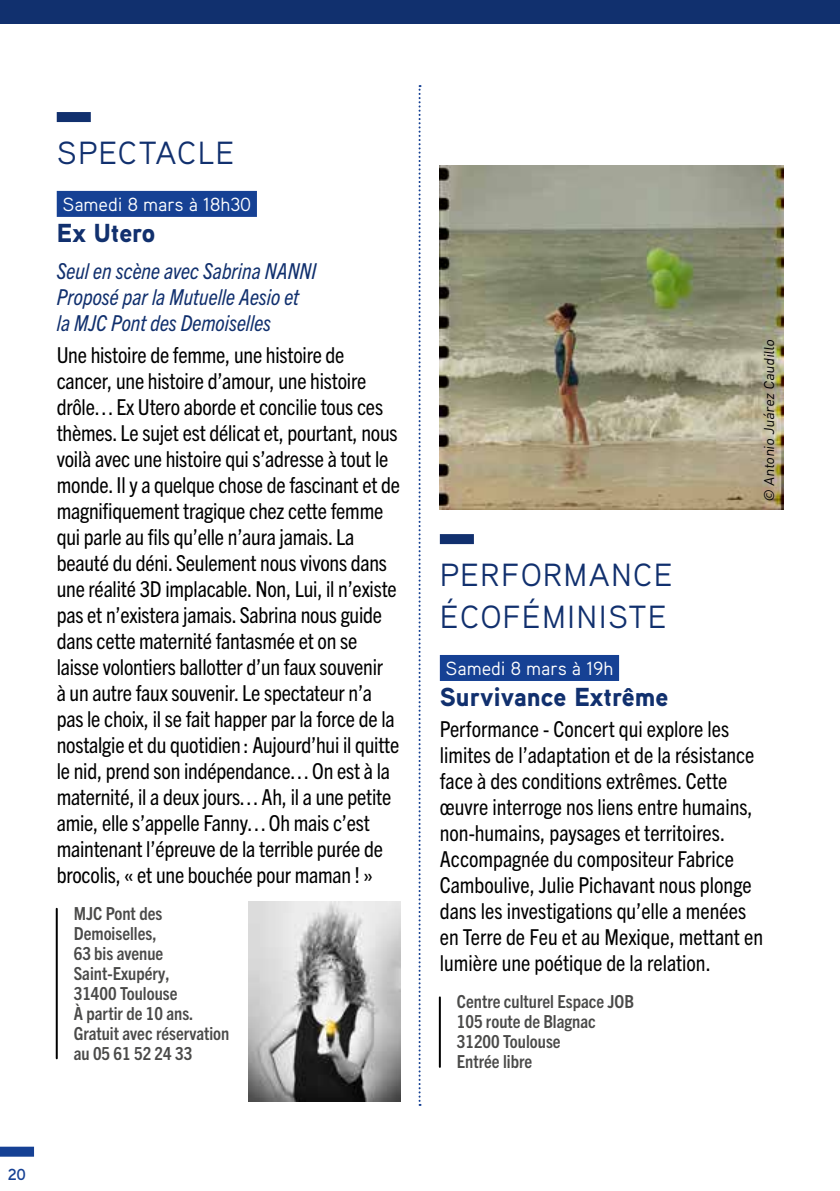
<style>
.page{position:relative;width:840px;height:1191px;background:#fff}
.page>*{position:absolute;margin:0;border:0;box-sizing:border-box;transform-origin:0 0}
.t1{font:32px/42px "Aaux Pro";letter-spacing:.04em;color:#11306e}
.t2{font:900 26px "Aaux Pro";color:#11306e}
.t3{font:condensed 22px/26px "Trade Gothic Next LT Pro";letter-spacing:-.01em;color:#000}
.t4{font:italic condensed 22px/26px "Trade Gothic Next LT Pro";color:#11306e}
.t5{font:19px "Aaux Pro";color:#fff}
.t6{font:700 condensed 18px/20px "Trade Gothic Next LT Pro";color:#4a4a49}
.t7{font:700 16px "Aaux Pro";color:#164194}
.t8{font:14px "DIN";color:#000}
</style>
<div class="page">
<div style="left:0;top:0;width:839px;height:24px;background:#11306e"></div>
<img style="left:248px;top:901px;width:152px;height:200px">
<svg style="left:418px;top:85px;width:2px;height:1021px"></svg>
<div style="left:57px;top:191px;width:200px;height:26px;background:#164194"></div>
<hr style="left:56px;top:908px;width:2px;height:150px;background:#000">
<div style="left:57px;top:112px;width:34px;height:10px;background:#11306e"></div>
<div style="left:439px;top:655px;width:179px;height:26px;background:#164194"></div>
<hr style="left:438px;top:997px;width:2px;height:70px;background:#000">
<div style="left:439px;top:534px;width:34px;height:10px;background:#11306e"></div>
<img style="left:439px;top:165px;width:343px;height:345px">
<div style="left:0;top:1146px;width:34px;height:10px;background:#164194"></div>
<h1 class="t1" style="left:57px;top:131px;width:179px">SPECTACLE</h1>
<p class="t5" style="left:62px;top:192px;width:190px">Samedi 8 mars à 18h30</p>
<p class="t2" style="left:57px;top:216px;width:100px">Ex Utero</p>
<p class="t4" style="left:57px;top:256px;width:261px">Seul en scène avec Sabrina NANNI<br>Proposé par la Mutuelle Aesio et la MJC Pont des Demoiselles</p>
<p class="t3" style="left:57px;top:340px;width:344px">Une histoire de femme, une histoire de cancer, une histoire d’amour, une histoire drôle… Ex Utero aborde et concilie tous ces thèmes. Le sujet est délicat et, pourtant, nous voilà avec une histoire qui s’adresse à tout le monde. Il y a quelque chose de fascinant et de magnifiquement tragique chez cette femme qui parle au fils qu’elle n’aura jamais. La beauté du déni. Seulement nous vivons dans une réalité 3D implacable. Non, Lui, il n’existe pas et n’existera jamais. Sabrina nous guide dans cette maternité fantasmée et on se laisse volontiers ballotter d’un faux souvenir<br>à un autre faux souvenir. Le spectateur n’a pas le choix, il se fait happer par la force de la nostalgie et du quotidien : Aujourd’hui il quitte le nid, prend son indépendance… On est à la maternité, il a deux jours… Ah, il a une petite amie, elle s’appelle Fanny… Oh mais c’est maintenant l’épreuve de la terrible purée de brocolis, « et une bouchée pour maman ! »</p>
<p class="t6" style="left:74px;top:902px;width:157px">MJC Pont des<br>Demoiselles,<br>63 bis avenue<br>Saint-Exupéry,<br>31400 Toulouse<br>À partir de 10 ans.<br>Gratuit avec réservation au 05 61 52 24 33</p>
<p class="t7" style="left:8px;top:1163px;width:20px">20</p>
<p class="t8" style="left:760px;top:501px;width:166px;rotate:-90deg">© Antonio Juárez Caudillo</p>
<h1 class="t1" style="left:439px;top:553px;width:234px">PERFORMANCE<br>ÉCOFÉMINISTE</h1>
<p class="t5" style="left:445px;top:656px;width:169px">Samedi 8 mars à 19h</p>
<p class="t2" style="left:439px;top:680px;width:230px">Survivance Extrême</p>
<p class="t3" style="left:439px;top:715px;width:324px">Performance - Concert qui explore les limites de l’adaptation et de la résistance face à des conditions extrêmes. Cette œuvre interroge nos liens entre humains, non-humains, paysages et territoires.<br>Accompagnée du compositeur Fabrice Camboulive, Julie Pichavant nous plonge dans les investigations qu’elle a menées en Terre de Feu et au Mexique, mettant en lumière une poétique de la relation.</p>
<p class="t6" style="left:456px;top:990px;width:179px">Centre culturel Espace JOB<br>105 route de Blagnac<br>31200 Toulouse<br>Entrée libre</p>
</div>
